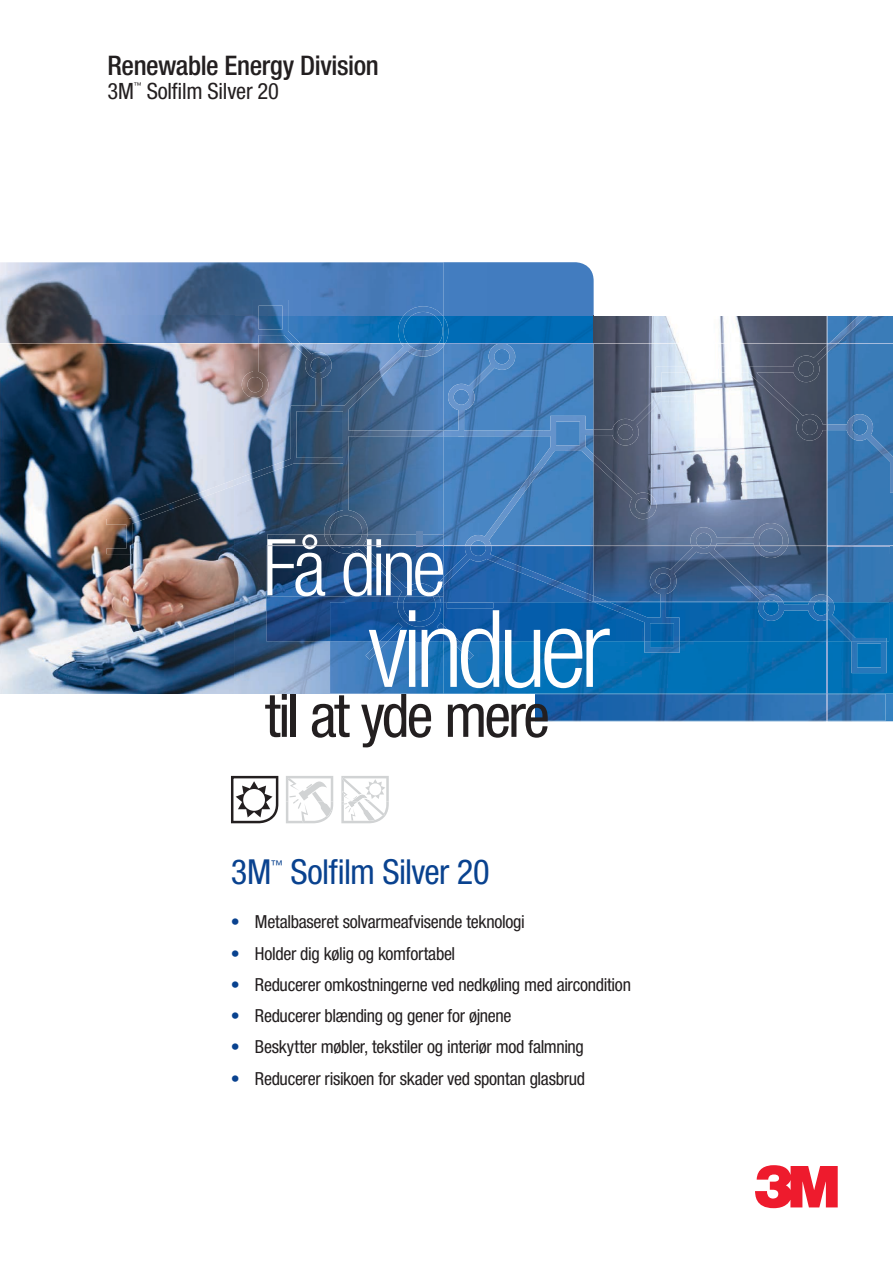
<style>
.page{position:relative;width:893px;height:1263px;background:#fff}
.page>*{position:absolute;margin:0;border:0;box-sizing:border-box;transform-origin:0 0}
.t1{font:300 condensed 107.4px "Helvetica Neue LT Std";letter-spacing:-.055em;color:#fff}
.t2{font:300 condensed 78.6px "Helvetica Neue LT Std";letter-spacing:-.05em;color:#fff}
.t3{font:condensed 60px "Helvetica Neue LT Std";letter-spacing:-.05em;color:#231f20}
.t4{font:condensed 34.5px "Helvetica Neue LT Std";letter-spacing:-.02em;color:#09428f}
.t5{font:500 condensed 27px "Helvetica Neue LT Std";letter-spacing:-.015em;color:#231f20}
.t6{font:condensed 22.5px "Helvetica Neue LT Std";letter-spacing:-.01em;color:#231f20}
.t7{font:condensed 18px "Helvetica Neue LT Std";letter-spacing:-.015em;color:#231f20}
.t8{font:condensed 12.15px "Helvetica Neue LT Std";color:#09428f}
.t9{font:condensed 7.8px "Helvetica Neue LT Std";color:#231f20}
.s1{color:#09428f}
</style>
<div class="page">
<svg style="left:755px;top:1165px;width:83px;height:43px"></svg>
<img style="left:0;top:344px;width:330px;height:350px">
<img style="left:106px;top:480px;width:128px;height:74px">
<img style="left:828px;top:316px;width:65px;height:238px">
<img style="left:444px;top:344px;width:150px;height:202px">
<img style="left:889px;top:554px;width:4px;height:48px">
<img style="left:444px;top:344px;width:100px;height:92px">
<img style="left:828px;top:317px;width:50px;height:36px">
<img style="left:543px;top:416px;width:51px;height:51px">
<img style="left:828px;top:414px;width:62px;height:40px">
<img style="left:493px;top:456px;width:51px;height:79px">
<img style="left:882px;top:453px;width:11px;height:40px">
<img style="left:465px;top:524px;width:29px;height:21px">
<img style="left:444px;top:602px;width:449px;height:119px">
<img style="left:234px;top:344px;width:210px;height:190px">
<img style="left:266px;top:534px;width:178px;height:107px">
<img style="left:324px;top:534px;width:44px;height:11px">
<img style="left:451px;top:641px;width:23px;height:18px">
<img style="left:644px;top:641px;width:243px;height:32px">
<img style="left:330px;top:602px;width:114px;height:92px">
<img style="left:417px;top:641px;width:5px;height:38px">
<img style="left:366px;top:641px;width:22px;height:18px">
<img style="left:444px;top:547px;width:445px;height:94px">
<img style="left:444px;top:546px;width:389px;height:56px">
<img style="left:398px;top:577px;width:46px;height:25px">
<img style="left:444px;top:625px;width:15px;height:16px">
<img style="left:447px;top:603px;width:46px;height:5px">
<img style="left:594px;top:602px;width:293px;height:39px">
<svg style="left:417px;top:633px;width:5px;height:8px"></svg>
<svg style="left:437px;top:623px;width:7px;height:10px"></svg>
<img style="left:346px;top:603px;width:46px;height:5px">
<img style="left:380px;top:623px;width:22px;height:18px">
<img style="left:397px;top:602px;width:44px;height:25px">
<img style="left:267px;top:545px;width:176px;height:51px">
<img style="left:329px;top:547px;width:114px;height:49px">
<img style="left:534px;top:694px;width:351px;height:27px">
<div style="left:0;top:694px;width:534px;height:107px;background:#fff"></div>
<svg style="left:465px;top:545px;width:26px;height:2px"></svg>
<img style="left:329px;top:545px;width:35px;height:1px">
<img style="left:268px;top:546px;width:175px;height:1px">
<svg style="left:417px;top:532px;width:5px;height:15px"></svg>
<img style="left:828px;top:545px;width:65px;height:1px">
<img style="left:828px;top:546px;width:61px;height:1px">
<img style="left:827px;top:317px;width:1px;height:278px">
<img style="left:827px;top:345px;width:1px;height:85px">
<img style="left:827px;top:620px;width:1px;height:74px">
<svg style="left:827px;top:595px;width:1px;height:25px"></svg>
<svg style="left:827px;top:694px;width:1px;height:28px"></svg>
<svg style="left:231px;top:776px;width:47px;height:47px"></svg>
<svg style="left:286px;top:776px;width:47px;height:47px"></svg>
<svg style="left:341px;top:776px;width:48px;height:47px"></svg>
<img style="left:594px;top:316px;width:233px;height:229px">
<img style="left:594px;top:545px;width:233px;height:57px">
<img style="left:691px;top:545px;width:97px;height:2px">
<svg style="left:701px;top:316px;width:187px;height:1px"></svg>
<img style="left:674px;top:316px;width:27px;height:27px">
<img style="left:595px;top:343px;width:298px;height:1px">
<svg style="left:0;top:262px;width:595px;height:82px;background:#4b79ad"></svg>
<img style="left:253px;top:343px;width:192px;height:1px">
<img style="left:445px;top:343px;width:149px;height:1px">
<h3 class="t5" style="left:108px;top:49px;width:273px">Renewable Energy Division</h3>
<p class="t6" style="left:108px;top:78px;width:28px">3M</p>
<p class="t9" style="left:134px;top:81px;width:9px">™</p>
<p class="t6" style="left:147px;top:78px;width:134px">Solfilm Silver 20</p>
<h2 class="t2" style="left:263px;top:522px;width:184px">Få dine</h2>
<h1 class="t1" style="left:368px;top:587px;width:244px">vinduer</h1>
<h3 class="t3" style="left:265px;top:681px;width:286px">til at yde mere</h3>
<h3 class="t4" style="left:231px;top:852px;width:42px">3M</h3>
<p class="t8" style="left:271px;top:857px;width:13px">™</p>
<h3 class="t4" style="left:290px;top:852px;width:201px">Solfilm Silver 20</h3>
<p class="t7" style="left:231px;top:911px;width:295px"><span class="s1">•</span> Metalbaseret solvarmeafvisende teknologi</p>
<p class="t7" style="left:231px;top:943px;width:226px"><span class="s1">•</span> Holder dig kølig og komfortabel</p>
<p class="t7" style="left:231px;top:974px;width:402px"><span class="s1">•</span> Reducerer omkostningerne ved nedkøling med aircondition</p>
<p class="t7" style="left:231px;top:1005px;width:282px"><span class="s1">•</span> Reducerer blænding og gener for øjnene</p>
<p class="t7" style="left:231px;top:1036px;width:354px"><span class="s1">•</span> Beskytter møbler, tekstiler og interiør mod falmning</p>
<p class="t7" style="left:231px;top:1068px;width:356px"><span class="s1">•</span> Reducerer risikoen for skader ved spontan glasbrud</p>
</div>
